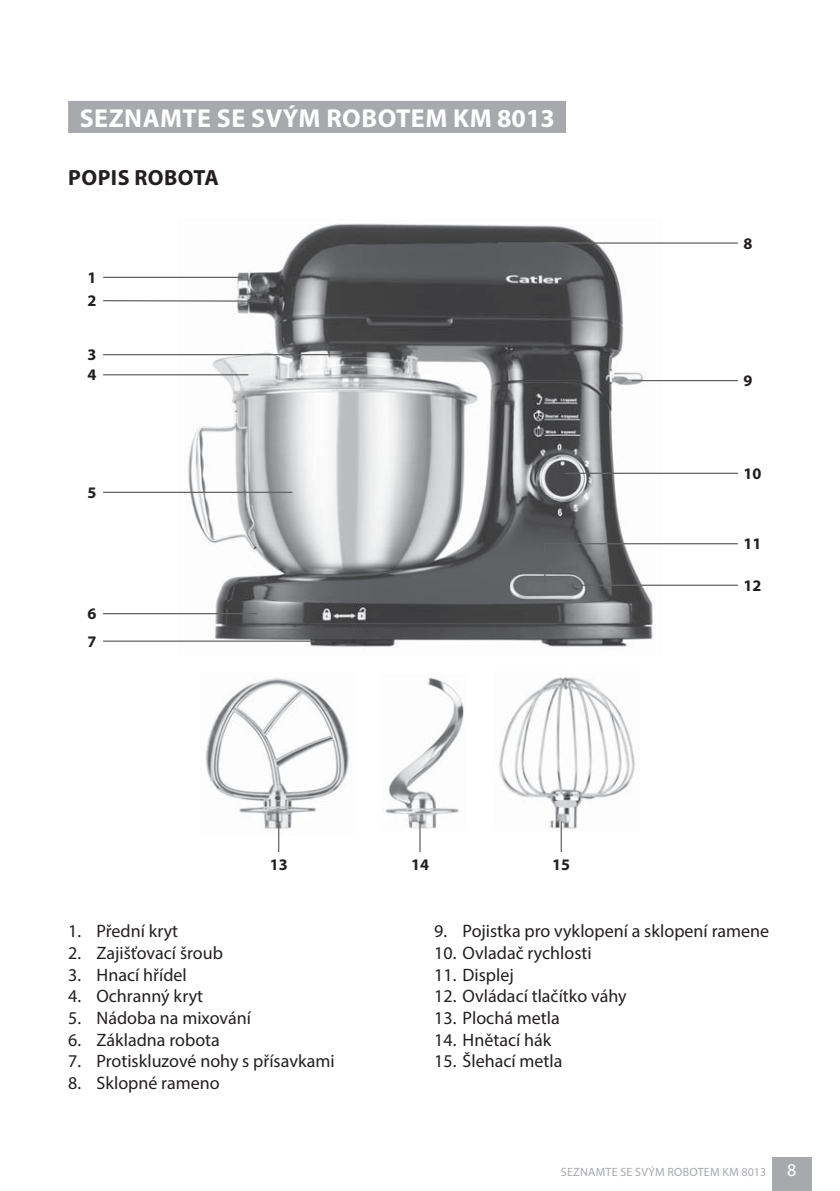
<style>
.page{position:relative;width:840px;height:1191px;background:#fff}
.page>*{position:absolute;margin:0;border:0;box-sizing:border-box;transform-origin:0 0}
.t1{font:700 26px "Myriad Pro";letter-spacing:.02em;color:#fff}
.t2{font:700 22px "Myriad Pro";letter-spacing:.02em;color:#231f20}
.t3{font:18px "Myriad Pro";color:#231f20}
.t4{font:700 16.2px/23.2px "Myriad Pro";color:#231f20}
.t5{font:12px "Myriad Pro";letter-spacing:.02em;color:#a7a9ac}
.s1{font-size:18px;color:#fff}
</style>
<div class="page">
<div style="left:771px;top:1157px;width:40px;height:34px;background:#a7a9ac"></div>
<div style="left:68px;top:101px;width:497px;height:32px;background:#a7a9ac"></div>
<img style="left:179px;top:223px;width:481px;height:424px">
<img style="left:385px;top:675px;width:79px;height:155px">
<img style="left:205px;top:678px;width:145px;height:157px">
<img style="left:499px;top:676px;width:136px;height:154px">
<hr style="left:419px;top:821px;width:1px;height:31px;background:#636362">
<hr style="left:278px;top:821px;width:1px;height:31px;background:#636362">
<hr style="left:560px;top:821px;width:1px;height:31px;background:#636362">
<hr style="left:103px;top:277px;width:139px;height:1px;background:#636362">
<svg style="left:103px;top:283px;width:156px;height:19px"></svg>
<hr style="left:103px;top:354px;width:249px;height:1px;background:#636362">
<hr style="left:103px;top:374px;width:145px;height:1px;background:#636362">
<hr style="left:103px;top:613px;width:154px;height:1px;background:#636362">
<hr style="left:103px;top:640px;width:212px;height:2px;background:#636362">
<hr style="left:103px;top:492px;width:189px;height:1px;background:#636362">
<hr style="left:497px;top:242px;width:240px;height:2px;background:#636362">
<hr style="left:631px;top:380px;width:106px;height:1px;background:#636362">
<hr style="left:564px;top:473px;width:173px;height:1px;background:#636362">
<svg style="left:543px;top:542px;width:195px;height:42px"></svg>
<hr style="left:576px;top:584px;width:161px;height:2px;background:#636362">
<h1 class="t1" style="left:80px;top:102px;width:476px">SEZNAMTE SE SVÝM ROBOTEM KM 8013</h1>
<p class="t2" style="left:68px;top:164px;width:152px">POPIS ROBOTA</p>
<p class="t4" style="left:87px;top:266px;width:10px">1<br>2</p>
<p class="t4" style="left:87px;top:344px;width:10px;line-height:20.2px">3<br>4</p>
<p class="t4" style="left:87px;top:480px;width:10px">5</p>
<p class="t4" style="left:87px;top:599px;width:10px;line-height:27.6px">6<br>7</p>
<p class="t4" style="left:269px;top:853px;width:19px">13</p>
<p class="t4" style="left:411px;top:853px;width:19px">14</p>
<p class="t4" style="left:552px;top:853px;width:19px">15</p>
<p class="t4" style="left:743px;top:231px;width:10px">8</p>
<p class="t4" style="left:743px;top:369px;width:10px">9</p>
<p class="t4" style="left:743px;top:461px;width:19px">10</p>
<p class="t4" style="left:743px;top:532px;width:19px">11</p>
<p class="t4" style="left:743px;top:573px;width:19px">12</p>
<p class="t3" style="left:68px;top:924px;width:112px">1. Přední kryt</p>
<p class="t3" style="left:68px;top:946px;width:156px">2. Zajišťovací šroub</p>
<p class="t3" style="left:68px;top:967px;width:120px">3. Hnací hřídel</p>
<p class="t3" style="left:68px;top:989px;width:136px">4. Ochranný kryt</p>
<p class="t3" style="left:68px;top:1011px;width:184px">5. Nádoba na mixování</p>
<p class="t3" style="left:68px;top:1032px;width:153px">6. Základna robota</p>
<p class="t3" style="left:68px;top:1054px;width:268px">7. Protiskluzové nohy s přísavkami</p>
<p class="t3" style="left:68px;top:1075px;width:153px">8. Sklopné rameno</p>
<p class="t3" style="left:434px;top:924px;width:336px">9. Pojistka pro vyklopení a sklopení ramene</p>
<p class="t3" style="left:434px;top:946px;width:159px">10. Ovladač rychlosti</p>
<p class="t3" style="left:434px;top:967px;width:81px">11. Displej</p>
<p class="t3" style="left:434px;top:989px;width:194px">12. Ovládací tlačítko váhy</p>
<p class="t3" style="left:434px;top:1011px;width:127px">13. Plochá metla</p>
<p class="t3" style="left:434px;top:1032px;width:119px">14. Hnětací hák</p>
<p class="t3" style="left:434px;top:1054px;width:130px">15. Šlehací metla</p>
<p class="t5" style="left:560px;top:1167px;width:237px">SEZNAMTE SE SVÝM ROBOTEM KM 8013 <span class="s1">8</span></p>
</div>
